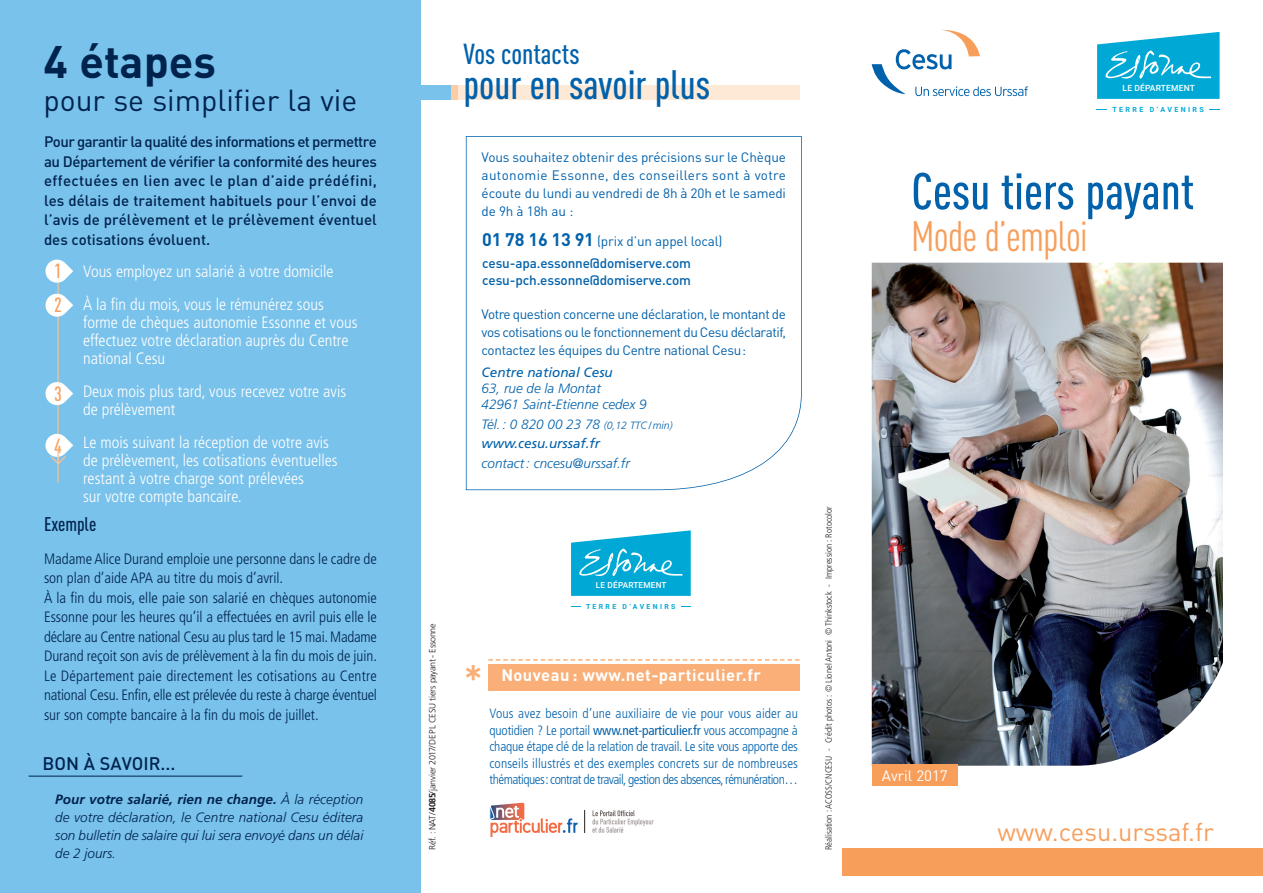
<style>
.page{position:relative;width:1263px;height:893px;background:#fff}
.page>*{position:absolute;margin:0;border:0;box-sizing:border-box;transform-origin:0 0}
.t1{font:500 condensed 51px "DINOT";color:#0161ab}
.t2{font:700 45px "DINOT";color:#00234e}
.t3{font:condensed 42px "DINOT";letter-spacing:-.02em;color:#f89e5b}
.t4{font:500 condensed 40.5px "DINOT";color:#0161aa}
.t5{font:500 40.5px "DINOT";color:#f9af77}
.t6{font:30px "DINOT";color:#00234e}
.t7{font:500 condensed 28.5px "DINOT";color:#0161aa}
.t8{font:25.5px "DINOT";color:#f89e5b}
.t9{font:500 condensed 20.25px/34px "DINOT";color:#f89e5b}
.t10{font:500 condensed 19.5px "DINOT";color:#00234e}
.t11{font:500 18px "DINOT";color:#00234e}
.t12{font:18px "DINOT";color:#fbc295}
.t13{font:300 condensed 16.5px/18px "Frutiger LT Std";color:#fff}
.t14{font:700 16.5px "DINOT";letter-spacing:.025em;color:#fff}
.t15{font:300 condensed 15px/19.5px "Frutiger LT Std";color:#00234e}
.t16{font:500 15px/19.5px "DINOT";letter-spacing:.005em;color:#00234e;text-align:justify}
.t17{font:15px "DINOT";color:#fff}
.t18{font:13.5px/18px "DINOT";letter-spacing:-.015em;color:#0161ab;text-align:justify}
.t19{font:300 condensed 13.5px/16.5px "Frutiger LT Std";letter-spacing:-.04em;color:#0161ab;text-align:justify}
.t20{font:italic 300 13.5px/18px "Frutiger LT Std";color:#00234e;text-align:justify}
.t21{font:italic 13.5px/19.4px "Frutiger LT Std";color:#0161ab}
.t22{font:italic 300 13.5px/16.2px "Frutiger LT Std";color:#0161ab}
.t23{font:500 13.5px/16.5px "DINOT";letter-spacing:-.01em;color:#0161ab}
.t24{font:300 condensed 9px "Frutiger LT Std";color:#231f20}
.t25{font:300 9px "Frutiger LT Std";letter-spacing:-.035em;color:#231f20}
.t26{font:500 8.55px "Roboto";letter-spacing:.015em;color:#fff}
.t27{font:500 8.25px "Roboto";letter-spacing:.015em;color:#fff}
.t28{font:700 7.05px "Roboto";letter-spacing:.335em;color:#00a9d5}
.t29{font:700 6.9px "Roboto";letter-spacing:.335em;color:#00a9d5}
.s1{font-weight:700}
.s2{font-weight:700;font-size:18px}
.s3{font-weight:300}
.s4{font-weight:300;font-size:10.5px}
.s5{font-weight:400}
</style>
<div class="page">
<div style="left:0;top:0;width:421px;height:893px;background:#79c2eb"></div>
<svg style="left:872px;top:30px;width:156px;height:66px"></svg>
<img style="left:872px;top:263px;width:350px;height:503px">
<div style="left:842px;top:849px;width:421px;height:27px;background:#f89e5b"></div>
<div style="left:872px;top:765px;width:86px;height:21px;background:#f89e5b"></div>
<svg style="left:466px;top:136px;width:336px;height:354px"></svg>
<div style="left:488px;top:664px;width:311px;height:26px;background:#f9af77"></div>
<svg style="left:488px;top:659px;width:311px;height:2px"></svg>
<div style="left:421px;top:86px;width:30px;height:14px;background:#79c2eb"></div>
<div style="left:458px;top:86px;width:341px;height:14px;background:#fee9d6"></div>
<div style="left:451px;top:86px;width:7px;height:14px;background:#fccca5"></div>
<svg style="left:489px;top:803px;width:89px;height:34px"></svg>
<svg style="left:584px;top:810px;width:1px;height:23px"></svg>
<svg style="left:592px;top:810px;width:62px;height:23px"></svg>
<hr style="left:57px;top:268px;width:2px;height:215px;background:#fbc295">
<svg style="left:45px;top:259px;width:28px;height:25px"></svg>
<svg style="left:45px;top:293px;width:28px;height:25px"></svg>
<svg style="left:45px;top:381px;width:28px;height:25px"></svg>
<svg style="left:45px;top:433px;width:28px;height:25px"></svg>
<hr style="left:29px;top:776px;width:213px;height:1px;background:#00234e">
<svg style="left:571px;top:530px;width:120px;height:66px;background:#2bb7dc"></svg>
<svg style="left:1097px;top:32px;width:122px;height:67px;background:#2ab7db"></svg>
<h2 class="t2" style="left:43px;top:46px;width:174px">4 étapes</h2>
<h3 class="t6" style="left:43px;top:89px;width:315px">pour se simplifier la vie</h3>
<p class="t16" style="left:44px;top:134px;width:334px">Pour garantir la qualité des informations et permettre au Département de vérifier la conformité des heures effectuées en lien avec le plan d’aide prédéfini, les délais de traitement habituels pour l’envoi de l’avis de prélèvement et le prélèvement éventuel des cotisations évoluent.</p>
<p class="t13" style="left:83px;top:256px;width:252px;line-height:32.8px">Vous employez un salarié à votre domicile<br>À la fin du mois, vous le rémunérez sous</p>
<p class="t13" style="left:83px;top:314px;width:276px">forme de chèques autonomie Essonne et vous effectuez votre déclaration auprès du Centre national Cesu</p>
<p class="t13" style="left:83px;top:383px;width:265px">Deux mois plus tard, vous recevez votre avis de prélèvement</p>
<p class="t13" style="left:83px;top:434px;width:256px">Le mois suivant la réception de votre avis de prélèvement, les cotisations éventuelles restant à votre charge sont prélevées<br>sur votre compte bancaire.</p>
<h3 class="t9" style="left:54px;top:256px;width:9px">1<br>2</h3>
<h3 class="t9" style="left:54px;top:378px;width:9px">3</h3>
<h3 class="t9" style="left:54px;top:430px;width:9px">4</h3>
<p class="t12" style="left:66px;top:447px;width:20px;rotate:90deg">→</p>
<h3 class="t10" style="left:44px;top:517px;width:54px">Exemple</h3>
<p class="t15" style="left:44px;top:550px;width:334px">Madame Alice Durand emploie une personne dans le cadre de son plan d’aide APA au titre du mois d’avril.<br>À la fin du mois, elle paie son salarié en chèques autonomie Essonne pour les heures qu’il a effectuées en avril puis elle le déclare au Centre national Cesu au plus tard le 15 mai. Madame Durand reçoit son avis de prélèvement à la fin du mois de juin.<br>Le Département paie directement les cotisations au Centre national Cesu. Enfin, elle est prélevée du reste à charge éventuel sur son compte bancaire à la fin du mois de juillet.</p>
<p class="t11" style="left:43px;top:757px;width:135px">BON À SAVOIR...</p>
<p class="t20" style="left:55px;top:791px;width:310px"><span class="s1">Pour votre salarié, rien ne change.</span> À la réception de votre déclaration, le Centre national Cesu éditera son bulletin de salaire qui lui sera envoyé dans un délai de 2 jours.</p>
<h3 class="t7" style="left:463px;top:44px;width:118px">Vos contacts</h3>
<h3 class="t4" style="left:463px;top:70px;width:248px">pour en savoir plus</h3>
<p class="t18" style="left:482px;top:150px;width:306px">Vous souhaitez obtenir des précisions sur le Chèque autonomie Essonne, des conseillers sont à votre écoute du lundi au vendredi de 8h à 20h et le samedi de 9h à 18h au :</p>
<p class="t18" style="left:482px;top:233px;width:242px"><span class="s2">01 78 16 13 91</span> (prix d’un appel local)</p>
<p class="t23" style="left:482px;top:257px;width:210px">cesu-apa.essonne@domiserve.com cesu-pch.essonne@domiserve.com</p>
<p class="t18" style="left:482px;top:307px;width:306px">Votre question concerne une déclaration, le montant de vos cotisations ou le fonctionnement du Cesu déclaratif, contactez les équipes du Centre national Cesu:</p>
<p class="t21" style="left:482px;top:364px;width:133px">Centre national Cesu</p>
<p class="t22" style="left:482px;top:381px;width:167px">63, rue de la Montat<br>42961 Saint-Etienne cedex 9</p>
<p class="t21" style="left:482px;top:415px;width:193px"><span class="s3">Tél.: 0 820 00 23 78</span> <span class="s4">(0,12 TTC/min) </span>www.cesu.urssaf.fr</p>
<p class="t22" style="left:482px;top:456px;width:150px">contact: cncesu@urssaf.fr</p>
<p class="t25" style="left:429px;top:850px;width:229px;rotate:-90deg">Réf. : NAT/<span class="s1">4085</span>/janvier 2017/DEPL CESU tiers payant - Essonne</p>
<p class="t27" style="left:596px;top:581px;width:72px">LE DÉPARTEMENT</p>
<p class="t29" style="left:586px;top:602px;width:91px">TERRE D’AVENIRS</p>
<h3 class="t5" style="left:463px;top:665px;width:21px">*</h3>
<p class="t14" style="left:501px;top:670px;width:261px">Nouveau : www.net-particulier.fr</p>
<p class="t19" style="left:489px;top:706px;width:310px">Vous avez besoin d’une auxiliaire de vie pour vous aider au quotidien ? Le portail <span class="s5">www.net-particulier.fr</span> vous accompagne à chaque étape clé de la relation de travail. Le site vous apporte des conseils illustrés et des exemples concrets sur de nombreuses thématiques:contrat de travail,gestion des absences,rémunération…</p>
<p class="t24" style="left:825px;top:850px;width:346px;rotate:-90deg">Réalisation : ACOSS/CNCESU - Crédit photos : © Lionel Antoni © Thinkstock - Impression : Rotocolor</p>
<p class="t26" style="left:1122px;top:83px;width:74px">LE DÉPARTEMENT</p>
<p class="t28" style="left:1112px;top:105px;width:93px">TERRE D’AVENIRS</p>
<h1 class="t1" style="left:911px;top:173px;width:284px">Cesu tiers payant</h1>
<h3 class="t3" style="left:911px;top:222px;width:178px">Mode d’emploi</h3>
<p class="t17" style="left:882px;top:770px;width:67px">Avril 2017</p>
<h3 class="t8" style="left:997px;top:823px;width:218px">www.cesu.urssaf.fr</h3>
</div>
